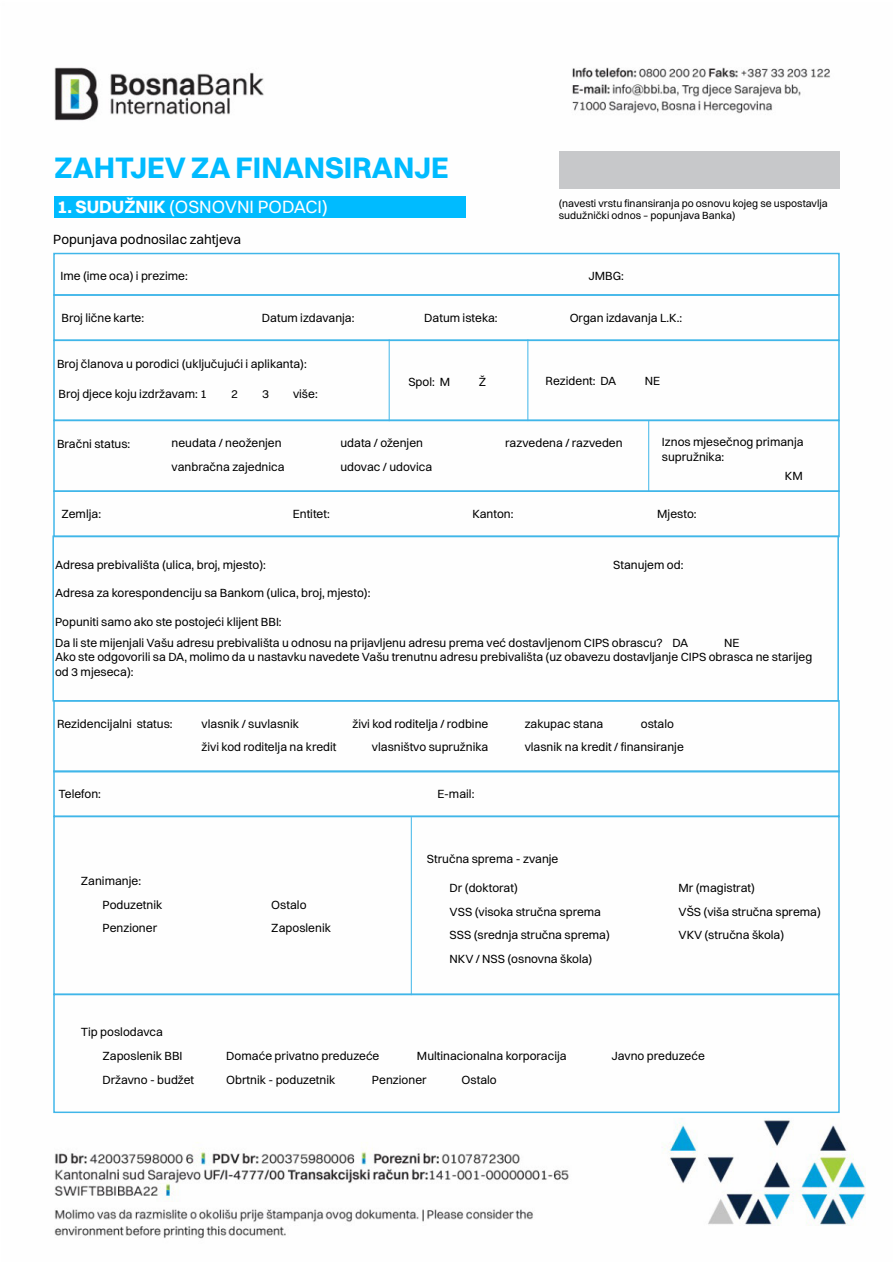
<style>
.page{position:relative;width:893px;height:1263px;background:#fff}
.page>*{position:absolute;margin:0;border:0;box-sizing:border-box;transform-origin:0 0}
.t1{font:700 30px "Switzer";color:#0bf}
.t2{font:18px "Switzer";color:#fff}
.t3{font:13.5px "Switzer";color:#000}
.t4{font:12px/23.7px "Switzer";color:#000}
.t5{font:10.5px/12.6px "Switzer";color:#000}
.s1{font-weight:700}
</style>
<div class="page">
<img style="left:53px;top:67px;width:813px;height:1172px">
<div style="left:54px;top:196px;width:412px;height:21px;background:#0bf"></div>
<div style="left:53px;top:253px;width:787px;height:43px;border:2px solid #40b6e9"></div>
<div style="left:53px;top:420px;width:787px;height:72px;border:2px solid #40b6e9"></div>
<div style="left:53px;top:816px;width:787px;height:179px;border:2px solid #40b6e9"></div>
<div style="left:53px;top:994px;width:787px;height:119px;border:2px solid #40b6e9"></div>
<div style="left:53px;top:294px;width:787px;height:47px;border:2px solid #40b6e9"></div>
<div style="left:53px;top:490px;width:787px;height:47px;border:2px solid #40b6e9"></div>
<div style="left:559px;top:152px;width:281px;height:37px;background:#c7c8ca"></div>
<hr style="left:389px;top:339px;width:1px;height:82px;background:#40b6e9">
<hr style="left:527px;top:339px;width:1px;height:82px;background:#40b6e9">
<hr style="left:648px;top:421px;width:1px;height:71px;background:#40b6e9">
<div style="left:52px;top:535px;width:787px;height:167px;border:2px solid #40b6e9"></div>
<div style="left:53px;top:770px;width:787px;height:47px;border:2px solid #40b6e9"></div>
<hr style="left:411px;top:817px;width:1px;height:178px;background:#40b6e9">
<h1 class="t1" style="left:54px;top:149px;width:396px">ZAHTJEV ZA FINANSIRANJE</h1>
<h2 class="t2" style="left:57px;top:195px;width:272px"><span class="s1">1. SUDUŽNIK</span> (OSNOVNI PODACI)</h2>
<p class="t3" style="left:53px;top:231px;width:190px">Popunjava podnosilac zahtjeva</p>
<p class="t4" style="left:60px;top:264px;width:129px">Ime (ime oca) i prezime:</p>
<p class="t5" style="left:559px;top:196px;width:270px">(navesti vrstu finansiranja po osnovu kojeg se uspostavlja sudužnički odnos – popunjava Banka)</p>
<p class="t4" style="left:588px;top:264px;width:37px">JMBG:</p>
<p class="t4" style="left:62px;top:306px;width:84px">Broj lične karte:</p>
<p class="t4" style="left:262px;top:306px;width:94px">Datum izdavanja:</p>
<p class="t4" style="left:424px;top:306px;width:75px">Datum isteka:</p>
<p class="t4" style="left:570px;top:306px;width:114px">Organ izdavanja L.K.:</p>
<p class="t4" style="left:57px;top:351px;width:251px">Broj članova u porodici (uključujući i aplikanta):</p>
<p class="t4" style="left:58px;top:382px;width:150px">Broj djece koju izdržavam: 1</p>
<p class="t4" style="left:231px;top:382px;width:8px">2</p>
<p class="t4" style="left:262px;top:382px;width:8px">3</p>
<p class="t4" style="left:293px;top:382px;width:26px">više:</p>
<p class="t4" style="left:57px;top:431px;width:75px">Bračni status:</p>
<p class="t4" style="left:172px;top:431px;width:112px">neudata / neoženjen</p>
<p class="t4" style="left:172px;top:454px;width:115px">vanbračna zajednica</p>
<p class="t4" style="left:408px;top:369px;width:43px">Spol: M</p>
<p class="t4" style="left:479px;top:369px;width:9px">Ž</p>
<p class="t4" style="left:546px;top:369px;width:72px">Rezident: DA</p>
<p class="t4" style="left:645px;top:369px;width:17px">NE</p>
<p class="t4" style="left:340px;top:431px;width:84px">udata / oženjen</p>
<p class="t4" style="left:340px;top:454px;width:93px">udovac / udovica</p>
<p class="t4" style="left:505px;top:431px;width:119px">razvedena / razveden</p>
<p class="t4" style="left:662px;top:435px;width:143px;line-height:14.4px">Iznos mjesečnog primanja supružnika:</p>
<p class="t4" style="left:785px;top:464px;width:19px">KM</p>
<p class="t4" style="left:62px;top:502px;width:41px">Zemlja:</p>
<p class="t4" style="left:293px;top:502px;width:39px">Entitet:</p>
<p class="t4" style="left:472px;top:502px;width:43px">Kanton:</p>
<p class="t4" style="left:657px;top:502px;width:41px">Mjesto:</p>
<p class="t4" style="left:55px;top:553px;width:212px">Adresa prebivališta (ulica, broj, mjesto):</p>
<p class="t4" style="left:55px;top:581px;width:317px">Adresa za korespondenciju sa Bankom (ulica, broj, mjesto):</p>
<p class="t4" style="left:55px;top:611px;width:635px;line-height:21px">Popuniti samo ako ste postojeći klijent BBI:<br>Da li ste mijenjali Vašu adresu prebivališta u odnosu na prijavljenu adresu prema već dostavljenom CIPS obrascu? DA</p>
<p class="t4" style="left:613px;top:553px;width:72px">Stanujem od:</p>
<p class="t4" style="left:55px;top:635px;width:759px;line-height:14.4px;text-indent:669px">NE<br>Ako ste odgovorili sa DA, molimo da u nastavku navedete Vašu trenutnu adresu prebivališta (uz obavezu dostavljanje CIPS obrasca ne starijeg od 3 mjeseca):</p>
<p class="t4" style="left:57px;top:712px;width:117px">Rezidencijalni status:</p>
<p class="t4" style="left:202px;top:711px;width:99px">vlasnik / suvlasnik</p>
<p class="t4" style="left:202px;top:735px;width:136px">živi kod roditelja na kredit</p>
<p class="t4" style="left:352px;top:711px;width:137px">živi kod roditelja / rodbine</p>
<p class="t4" style="left:372px;top:735px;width:118px">vlasništvo supružnika</p>
<p class="t4" style="left:58px;top:782px;width:44px">Telefon:</p>
<p class="t4" style="left:437px;top:782px;width:39px">E-mail:</p>
<p class="t4" style="left:525px;top:711px;width:161px;text-indent:116px">ostalo vlasnik na kredit / finansiranje</p>
<p class="t4" style="left:525px;top:711px;width:80px">zakupac stana</p>
<p class="t4" style="left:81px;top:869px;width:62px">Zanimanje:</p>
<p class="t4" style="left:102px;top:892px;width:61px">Poduzetnik</p>
<p class="t4" style="left:102px;top:916px;width:56px">Penzioner</p>
<p class="t4" style="left:81px;top:1020px;width:84px">Tip poslodavca</p>
<p class="t4" style="left:271px;top:892px;width:37px">Ostalo</p>
<p class="t4" style="left:271px;top:916px;width:61px">Zaposlenik</p>
<p class="t4" style="left:427px;top:847px;width:133px">Stručna sprema - zvanje</p>
<p class="t4" style="left:450px;top:876px;width:70px">Dr (doktorat)</p>
<p class="t4" style="left:450px;top:899px;width:162px">VSS (visoka stručna sprema<br>SSS (srednja stručna sprema)<br>NKV / NSS (osnovna škola)</p>
<p class="t4" style="left:678px;top:876px;width:78px">Mr (magistrat)</p>
<p class="t4" style="left:678px;top:899px;width:144px">VŠS (viša stručna sprema)<br>VKV (stručna škola)</p>
<p class="t4" style="left:102px;top:1044px;width:93px">Zaposlenik BBI<br>Državno - budžet</p>
<p class="t4" style="left:226px;top:1044px;width:155px">Domaće privatno preduzeće<br>Obrtnik - poduzetnik</p>
<p class="t4" style="left:372px;top:1044px;width:196px;text-indent:45px">Multinacionalna korporacija<br>Penzioner</p>
<p class="t4" style="left:612px;top:1044px;width:95px">Javno preduzeće</p>
<p class="t4" style="left:462px;top:1067px;width:37px">Ostalo</p>
</div>
